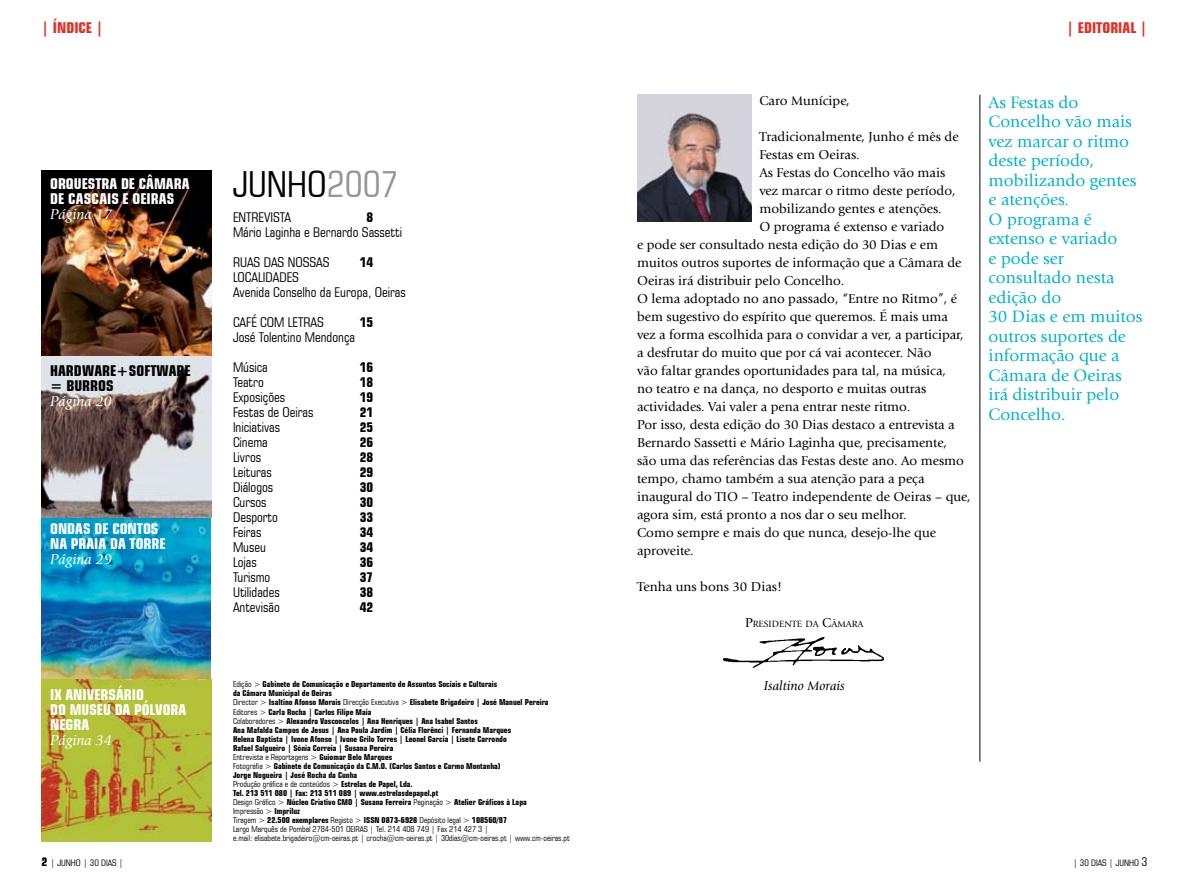
<style>
.page{position:relative;width:1189px;height:883px;background:#fff}
.page>*{position:absolute;margin:0;border:0;box-sizing:border-box;transform-origin:0 0}
.t1{font:condensed 36px "Square 721 BT";color:#000}
.t2{font:17.25px/19.5px "Giovanni";color:#00b5c8}
.t3{font:700 condensed 15px/15px "Square 721 BT";color:#fff}
.t4{font:italic 15px "Giovanni";color:#fff}
.t5{font:700 condensed 15px/15px "Square 721 BT";color:#000}
.t6{font:700 condensed 15px "Square 721 BT";color:#e03127}
.t7{font:13.5px "Giovanni";color:#000}
.t8{font:condensed 13.5px/15px "Square 721 BT";color:#000}
.t9{font:700 condensed 13.5px "Square 721 BT";color:#000}
.t10{font:italic 13.5px "Giovanni";color:#000}
.t11{font:9.45px "Giovanni";color:#000}
.t12{font:condensed 9px "Square 721 BT";color:#000}
.t13{font:700 condensed 8.25px/9px "Square 721 BT";color:#000}
.s1{font-weight:700;font-size:12px}
.s2{color:#939598}
.s3{font-weight:400}
.s4{font-size:13.5px}
</style>
<div class="page">
<img style="left:42px;top:170px;width:170px;height:186px">
<svg style="left:42px;top:356px;width:170px;height:162px;background:#9a9293"></svg>
<img style="left:42px;top:518px;width:169px;height:161px">
<svg style="left:42px;top:679px;width:170px;height:162px;background:#b4ac36"></svg>
<img style="left:637px;top:95px;width:115px;height:127px">
<img style="left:724px;top:637px;width:160px;height:30px">
<hr style="left:979px;top:95px;width:1px;height:666px;background:#000">
<h3 class="t6" style="left:42px;top:19px;width:63px">| ÍNDICE |</h3>
<h3 class="t3" style="left:50px;top:176px;width:141px">ORQUESTRA DE CÂMARA<br>DE CASCAIS E OEIRAS</h3>
<h3 class="t4" style="left:50px;top:206px;width:63px">Página 17</h3>
<h3 class="t5" style="left:50px;top:363px;width:142px">HARDWARE+SOFTWARE = BURROS</h3>
<h3 class="t4" style="left:50px;top:393px;width:63px">Página 20</h3>
<h3 class="t3" style="left:50px;top:521px;width:17px">Ondas</h3>
<h3 class="t3" style="left:94px;top:521px;width:27px">de contos</h3>
<h3 class="t3" style="left:50px;top:536px;width:29px">na praia</h3>
<h3 class="t3" style="left:110px;top:536px;width:28px">da torre</h3>
<h3 class="t4" style="left:50px;top:550px;width:63px">Página 29</h3>
<h3 class="t3" style="left:50px;top:686px;width:53px">IX aniversário do museu</h3>
<h3 class="t3" style="left:115px;top:701px;width:57px">da pólvora</h3>
<h3 class="t3" style="left:50px;top:716px;width:9px">negra</h3>
<h3 class="t4" style="left:50px;top:731px;width:63px">Página 34</h3>
<p class="t12" style="left:42px;top:857px;width:83px"><span class="s1">2</span> | JUNHO | 30 DIAS |</p>
<h1 class="t1" style="left:233px;top:162px;width:167px">JUNHO<span class="s2">2007</span></h1>
<h3 class="t8" style="left:233px;top:210px;width:60px">ENTREVISTA</h3>
<h3 class="t9" style="left:367px;top:209px;width:8px">8</h3>
<h3 class="t8" style="left:233px;top:225px;width:171px">Mário Laginha e Bernardo Sassetti</h3>
<h3 class="t8" style="left:233px;top:255px;width:98px">RUAS DAS NOSSAS</h3>
<h3 class="t9" style="left:360px;top:254px;width:15px">14</h3>
<h3 class="t8" style="left:233px;top:270px;width:174px">LOCALIDADES<br>Avenida Conselho da Europa, Oeiras</h3>
<h3 class="t8" style="left:233px;top:315px;width:92px">CAFÉ COM LETRAS</h3>
<h3 class="t9" style="left:360px;top:314px;width:15px">15</h3>
<h3 class="t8" style="left:233px;top:330px;width:123px">José Tolentino Mendonça</h3>
<h3 class="t8" style="left:233px;top:360px;width:36px">Música</h3>
<h3 class="t9" style="left:360px;top:359px;width:15px">16</h3>
<h3 class="t8" style="left:233px;top:375px;width:32px">Teatro</h3>
<h3 class="t9" style="left:360px;top:374px;width:15px">18</h3>
<h3 class="t8" style="left:233px;top:390px;width:54px">Exposições</h3>
<h3 class="t9" style="left:360px;top:389px;width:15px">19</h3>
<h3 class="t8" style="left:233px;top:405px;width:82px">Festas de Oeiras</h3>
<h3 class="t9" style="left:360px;top:404px;width:15px">21</h3>
<h3 class="t8" style="left:233px;top:420px;width:49px">Iniciativas</h3>
<h3 class="t9" style="left:360px;top:419px;width:15px">25</h3>
<h3 class="t8" style="left:233px;top:435px;width:36px">Cinema</h3>
<h3 class="t9" style="left:360px;top:434px;width:15px">26</h3>
<h3 class="t8" style="left:233px;top:450px;width:30px">Livros</h3>
<h3 class="t9" style="left:360px;top:449px;width:15px">28</h3>
<h3 class="t8" style="left:233px;top:465px;width:40px">Leituras</h3>
<h3 class="t9" style="left:360px;top:464px;width:15px">29</h3>
<h3 class="t8" style="left:233px;top:480px;width:42px">Diálogos</h3>
<h3 class="t9" style="left:360px;top:479px;width:15px">30</h3>
<h3 class="t8" style="left:233px;top:495px;width:35px">Cursos</h3>
<h3 class="t9" style="left:360px;top:494px;width:15px">30</h3>
<h3 class="t8" style="left:233px;top:510px;width:46px">Desporto</h3>
<h3 class="t9" style="left:360px;top:509px;width:15px">33</h3>
<h3 class="t8" style="left:233px;top:525px;width:30px">Feiras</h3>
<h3 class="t9" style="left:360px;top:524px;width:15px">34</h3>
<h3 class="t8" style="left:233px;top:540px;width:34px">Museu</h3>
<h3 class="t9" style="left:360px;top:539px;width:15px">34</h3>
<h3 class="t8" style="left:233px;top:555px;width:25px">Lojas</h3>
<h3 class="t9" style="left:360px;top:554px;width:15px">36</h3>
<h3 class="t8" style="left:233px;top:570px;width:39px">Turismo</h3>
<h3 class="t9" style="left:360px;top:569px;width:15px">37</h3>
<h3 class="t8" style="left:233px;top:585px;width:48px">Utilidades</h3>
<h3 class="t9" style="left:360px;top:584px;width:15px">38</h3>
<h3 class="t8" style="left:233px;top:600px;width:48px">Antevisão</h3>
<h3 class="t9" style="left:360px;top:599px;width:15px">42</h3>
<p class="t13" style="left:233px;top:680px;width:338px"><span class="s3">Edição &gt;</span> Gabinete de Comunicação e Departamento de Assuntos Sociais e Culturais<br>da Câmara Municipal de Oeiras<br><span class="s3">Director &gt;</span> Isaltino Afonso Morais <span class="s3">Direcção Executiva &gt;</span> Elisabete Brigadeiro | José Manuel Pereira <span class="s3">Editores &gt;</span> Carla Rocha | Carlos Filipe Maia<br><span class="s3">Colaboradores &gt;</span> Alexandra Vasconcelos | Ana Henriques | Ana Isabel Santos<br>Ana Mafalda Campos de Jesus | Ana Paula Jardim | Célia Florênci | Fernanda Marques<br>Helena Baptista | Ivone Afonso | Ivone Grilo Torres | Leonel Garcia | Lisete Carrondo<br>Rafael Salgueiro | Sónia Correia | Susana Pereira<br><span class="s3">Entrevista e Reportagens &gt;</span> Guiomar Belo Marques<br><span class="s3">Fotografia &gt;</span> Gabinete de Comunicação da C.M.O. (Carlos Santos e Carmo Montanha)<br>Jorge Nogueira | José Rocha da Cunha<br><span class="s3">Produção gráfica e de conteúdos &gt;</span> Estrelas de Papel, Lda.<br>Tel. 213 511 080 | Fax: 213 511 089 | www.estrelasdepapel.pt<br><span class="s3">Design Gráfico &gt;</span> Núcleo Criativo CMO | Susana Ferreira <span class="s3">Paginação &gt;</span> Atelier Gráficos à Lapa<br><span class="s3">Impressão &gt;</span> Impriluz<br><span class="s3">Tiragem &gt;</span> 22.500 exemplares <span class="s3">Registo &gt;</span> ISSN 0873-6928 <span class="s3">Depósito legal &gt;</span> 108560/97<br><span class="s3">Largo Marquês de Pombal 2784-501 OEIRAS | Tel. 214 408 749 | Fax 214 427 3 |<br>e.mail: elisabete.brigadeiro@cm-oeiras.pt | crocha@cm-oeiras.pt | 30dias@cm-oeiras.pt | www.cm-oeiras.pt</span></p>
<h3 class="t6" style="left:1066px;top:19px;width:82px">| EDITORIAL |</h3>
<h3 class="t7" style="left:759px;top:93px;width:92px">Caro Munícipe,</h3>
<h3 class="t7" style="left:759px;top:129px;width:201px">Tradicionalmente, Junho é mês de</h3>
<h3 class="t7" style="left:759px;top:147px;width:102px">Festas em Oeiras.</h3>
<h3 class="t7" style="left:759px;top:165px;width:187px">As Festas do Concelho vão mais</h3>
<h3 class="t7" style="left:759px;top:183px;width:198px">vez marcar o ritmo deste período,</h3>
<h3 class="t7" style="left:759px;top:201px;width:184px">mobilizando gentes e atenções.</h3>
<h3 class="t7" style="left:759px;top:219px;width:186px">O programa é extenso e variado</h3>
<h3 class="t7" style="left:637px;top:237px;width:302px">e pode ser consultado nesta edição do 30 Dias e em</h3>
<h3 class="t7" style="left:637px;top:255px;width:326px">muitos outros suportes de informação que a Câmara de</h3>
<h3 class="t7" style="left:637px;top:273px;width:209px">Oeiras irá distribuir pelo Concelho.</h3>
<h3 class="t7" style="left:637px;top:291px;width:321px">O lema adoptado no ano passado, “Entre no Ritmo”, é</h3>
<h3 class="t7" style="left:637px;top:309px;width:312px">bem sugestivo do espírito que queremos. É mais uma</h3>
<h3 class="t7" style="left:637px;top:327px;width:328px">vez a forma escolhida para o convidar a ver, a participar,</h3>
<h3 class="t7" style="left:637px;top:345px;width:296px">a desfrutar do muito que por cá vai acontecer. Não</h3>
<h3 class="t7" style="left:637px;top:363px;width:310px">vão faltar grandes oportunidades para tal, na música,</h3>
<h3 class="t7" style="left:637px;top:381px;width:291px">no teatro e na dança, no desporto e muitas outras</h3>
<h3 class="t7" style="left:637px;top:399px;width:275px">actividades. Vai valer a pena entrar neste ritmo.</h3>
<h3 class="t7" style="left:637px;top:417px;width:319px">Por isso, desta edição do 30 Dias destaco a entrevista a</h3>
<h3 class="t7" style="left:637px;top:435px;width:311px">Bernardo Sassetti e Mário Laginha que, precisamente,</h3>
<h3 class="t7" style="left:637px;top:453px;width:328px">são uma das referências das Festas deste ano. Ao mesmo</h3>
<h3 class="t7" style="left:637px;top:471px;width:289px">tempo, chamo também a sua atenção para a peça</h3>
<h3 class="t7" style="left:637px;top:489px;width:335px">inaugural do TIO – Teatro independente de Oeiras – que,</h3>
<h3 class="t7" style="left:637px;top:507px;width:271px">agora sim, está pronto a nos dar o seu melhor.</h3>
<h3 class="t7" style="left:637px;top:525px;width:300px">Como sempre e mais do que nunca, desejo-lhe que</h3>
<h3 class="t7" style="left:637px;top:543px;width:58px">aproveite.</h3>
<h3 class="t7" style="left:637px;top:579px;width:147px">Tenha uns bons 30 Dias!</h3>
<p class="t11" style="left:745px;top:618px;width:120px"><span class="s4">P</span>residente da <span class="s4">C</span>âmara</p>
<p class="t2" style="left:988px;top:92px;width:155px">As Festas do<br>Concelho vão mais vez marcar o ritmo deste período, mobilizando gentes e atenções.<br>O programa é extenso e variado<br>e pode ser consultado nesta edição do<br>30 Dias e em muitos outros suportes de informação que a<br>Câmara de Oeiras irá distribuir pelo<br>Concelho.</p>
<h3 class="t10" style="left:764px;top:678px;width:82px">Isaltino Morais</h3>
<p class="t12" style="left:1073px;top:857px;width:68px">| 30 DIAS | JUNHO</p>
</div>
